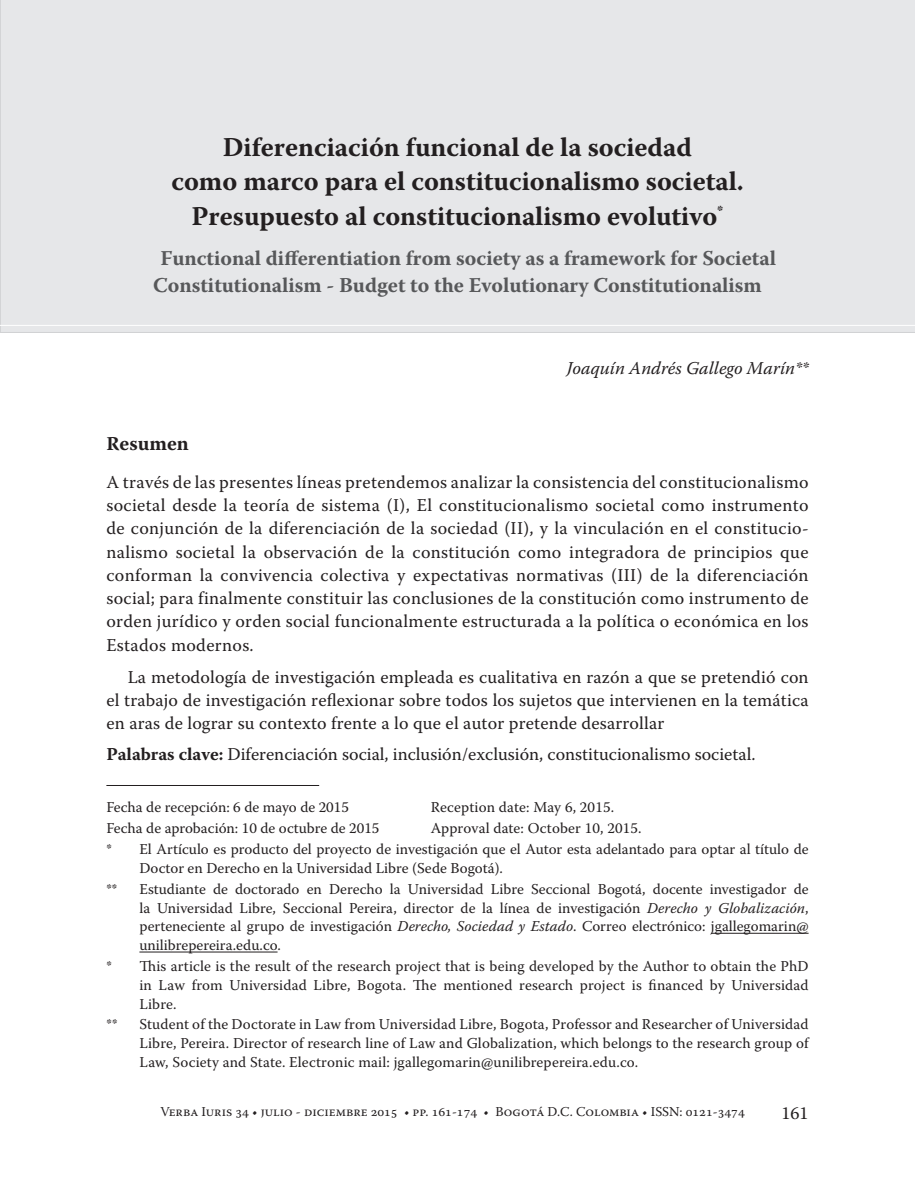
<style>
.page{position:relative;width:915px;height:1191px;background:#fff}
.page>*{position:absolute;margin:0;border:0;box-sizing:border-box;transform-origin:0 0}
.t1{font:700 27px/34.5px "Warnock Pro";color:#231f20;text-align:center}
.t2{font:700 21px/27px "Warnock Pro";color:#57585a}
.t3{font:700 20.25px "Warnock Pro";color:#231f20}
.t4{font:18px/23.2px "Warnock Pro";letter-spacing:.01em;color:#231f20;text-align:justify}
.t5{font:italic 18px "Warnock Pro";color:#231f20}
.t6{font:15px/18.8px "Warnock Pro";letter-spacing:.005em;color:#231f20;text-align:justify}
.t7{font:13.5px "Warnock Pro";color:#231f20}
.s1{font-size:19.5px}
.s2{font-weight:700}
.s3{font-style:italic}
</style>
<div class="page">
<div style="left:0;top:0;width:914px;height:333px;background:#e6e7e9"></div>
<hr style="left:710px;top:933px;width:98px;height:1px;background:#231f20">
<hr style="left:139px;top:951px;width:138px;height:1px;background:#231f20">
<hr style="left:106px;top:785px;width:213px;height:1px;background:#231f20">
<hr style="left:0;top:325px;width:914px;height:1px;background:#fff">
<h1 class="t1" style="left:171px;top:129px;width:573px">Diferenciación funcional de la sociedad<br>como marco para el constitucionalismo societal.<br>Presupuesto al constitucionalismo evolutivo<sup>*</sup></h1>
<h2 class="t2" style="left:153px;top:244px;width:624px;text-indent:7px">Functional differentiation from society as a framework for Societal<br>Constitutionalism - Budget to the Evolutionary Constitutionalism</h2>
<p class="t5" style="left:566px;top:357px;width:243px">Joaquín Andrés Gallego Marín**</p>
<h3 class="t3" style="left:106px;top:431px;width:84px"><span class="s1">R</span>esumen</h3>
<p class="t4" style="left:106px;top:470px;width:703px">A través de las presentes líneas pretendemos analizar la consistencia del constitucionalismo societal desde la teoría de sistema (I), El constitucionalismo societal como instrumento de conjunción de la diferenciación de la sociedad (II), y la vinculación en el constitucio&shy;nalismo societal la observación de la constitución como integradora de principios que conforman la convivencia colectiva y expectativas normativas (III) de la diferenciación social; para finalmente constituir las conclusiones de la constitución como instrumento de orden jurídico y orden social funcionalmente estructurada a la política o económica en los Estados modernos.</p>
<p class="t4" style="left:106px;top:664px;width:703px;text-indent:21px">La metodología de investigación empleada es cualitativa en razón a que se pretendió con el trabajo de investigación reflexionar sobre todos los sujetos que intervienen en la temática en aras de lograr su contexto frente a lo que el autor pretende desarrollar</p>
<p class="t4" style="left:106px;top:742px;width:650px"><span class="s2">Palabras clave:</span> Diferenciación social, inclusión/exclusión, constitucionalismo societal.</p>
<p class="t6" style="left:106px;top:798px;width:244px">Fecha de recepción: 6 de mayo de 2015</p>
<p class="t6" style="left:430px;top:798px;width:185px">Reception date: May 6, 2015.</p>
<p class="t6" style="left:106px;top:818px;width:274px">Fecha de aprobación: 10 de octubre de 2015</p>
<p class="t6" style="left:106px;top:817px;width:703px;line-height:20.9px;text-indent:324px">Approval date: October 10, 2015.<br>* El Artículo es producto del proyecto de investigación que el Autor esta adelantado para optar al título de</p>
<p class="t6" style="left:139px;top:858px;width:365px">Doctor en Derecho en la Universidad Libre (Sede Bogotá).</p>
<p class="t6" style="left:106px;top:879px;width:12px">**</p>
<p class="t6" style="left:139px;top:879px;width:670px">Estudiante de doctorado en Derecho la universidad Libre Seccional Bogotá, docente investigador de la universidad Libre, seccional Pereira, director de la línea de investigación <span class="s3">Derecho y Globalización</span>, perteneciente al grupo de investigación <span class="s3">Derecho, Sociedad y Estado</span>. Correo electrónico: jgallegomarin@ unilibrepereira.edu.co.</p>
<p class="t6" style="left:139px;top:956px;width:670px;text-indent:-33px">* This article is the result of the research project that is being developed by the Author to obtain the PhD in Law from Universidad Libre, Bogota. The mentioned research project is financed by Universidad Libre.</p>
<p class="t6" style="left:106px;top:1015px;width:13px">**</p>
<p class="t6" style="left:139px;top:1015px;width:670px">Student of the Doctorate in Law from Universidad Libre, Bogota, Professor and Researcher of Universidad Libre, Pereira. Director of research line of Law and Globalization, which belongs to the research group of Law, Society and State. Electronic mail: jgallegomarin@unilibrepereira.edu.co.</p>
<p class="t7" style="left:160px;top:1103px;width:585px">Verba Iuris 34 • julio - diciembre 2015 • pp. 161-174 • Bogotá D.C. Colombia • ISSN: 0121-3474</p>
<p class="t4" style="left:781px;top:1101px;width:29px">161</p>
</div>
